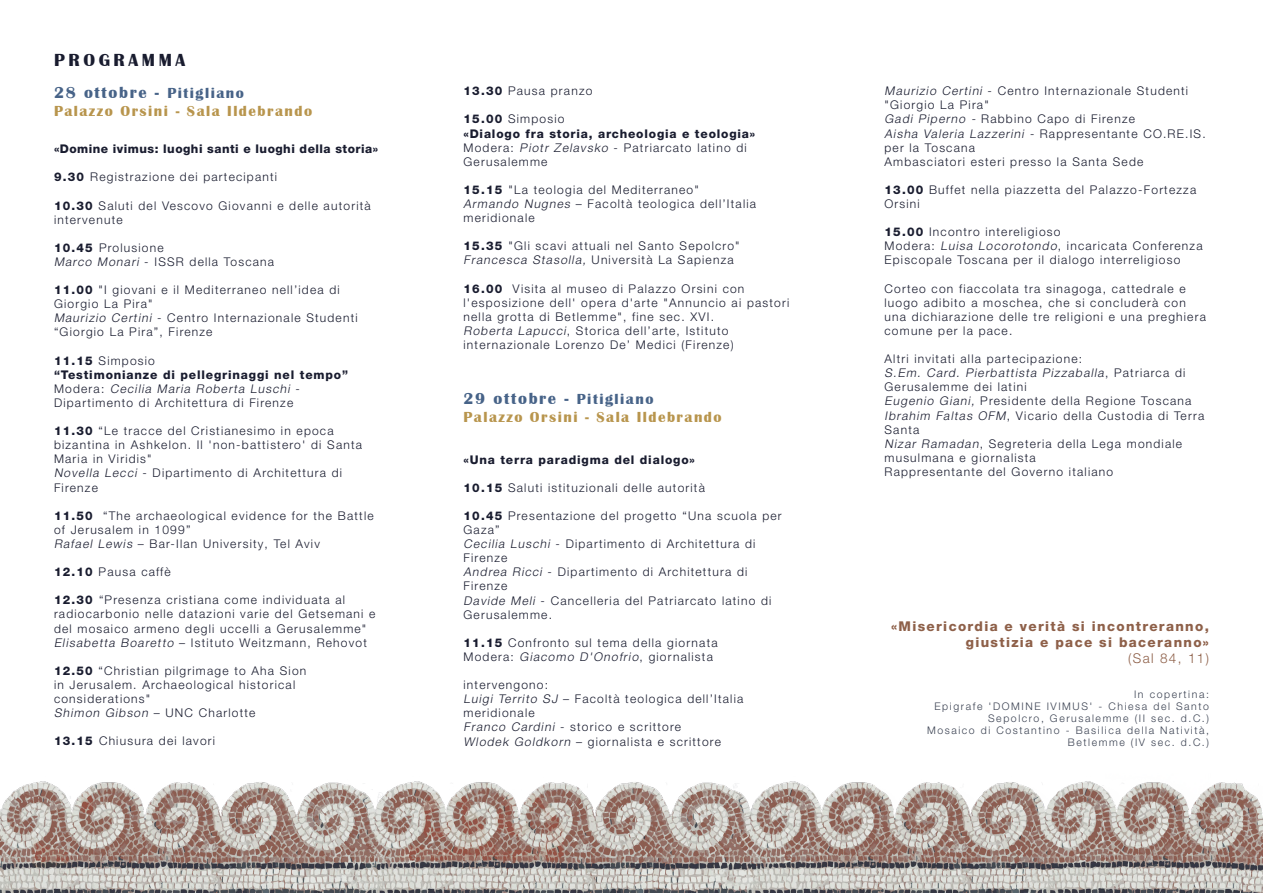
<style>
.page{position:relative;width:1263px;height:893px;background:#fff}
.page>*{position:absolute;margin:0;border:0;box-sizing:border-box;transform-origin:0 0}
.t1{font:700 18px "Britannic";letter-spacing:.2em;color:#191c2f}
.t2{font:700 16.5px "Britannic";letter-spacing:.1em;color:#476388}
.t3{font:700 15px "Britannic";letter-spacing:.1em;color:#b8954d}
.t4{font:800 13.5px/16.2px "Helvetica Neue LT Pro";letter-spacing:.1em;color:#8e6049;text-align:right}
.t5{font:300 12px/14.1px "Helvetica Neue LT Pro";letter-spacing:.1em;color:#191c2f}
.t6{font:800 12px "Helvetica Neue LT Pro";letter-spacing:.07em;color:#191c2f}
.t7{font:italic 300 12px/14.1px "Helvetica Neue LT Pro";color:#191c2f}
.t8{font:800 12px "Helvetica Neue LT Pro";letter-spacing:.04em;color:#191c2f}
.t9{font:300 10.5px/12px "Helvetica Neue LT Pro";letter-spacing:.15em;color:#3b4252;text-align:right}
.s1{font-size:15px}
.s2{font-weight:800}
.s3{font-style:italic}
.s4{font-style:normal}
.s5{font-weight:300}
</style>
<div class="page">
<img style="left:0;top:781px;width:1263px;height:112px">
<p class="t1" style="left:54px;top:50px;width:133px">PROGRAMMA</p>
<p class="t2" style="left:54px;top:83px;width:191px">28 ottobre - <span class="s1">Pitigliano</span></p>
<p class="t3" style="left:54px;top:102px;width:260px">Palazzo Orsini - Sala Ildebrando</p>
<p class="t8" style="left:54px;top:142px;width:326px">«Domine ivimus: luoghi santi e luoghi della storia»</p>
<p class="t5" style="left:54px;top:170px;width:225px"><span class="s2">9.30</span> Registrazione dei partecipanti</p>
<p class="t5" style="left:54px;top:198px;width:318px"><span class="s2">10.30</span> Saluti del Vescovo Giovanni e delle autorità intervenute</p>
<p class="t5" style="left:54px;top:240px;width:222px"><span class="s2">10.45</span> Prolusione<br><span class="s3">Marco Monari</span> - ISSR della Toscana</p>
<p class="t5" style="left:54px;top:283px;width:287px"><span class="s2">11.00</span> "I giovani e il Mediterraneo nell’idea di<br>Giorgio La Pira"</p>
<p class="t5" style="left:54px;top:311px;width:305px"><span class="s3">Maurizio Certini</span> - Centro Internazionale Studenti “Giorgio La Pira”, Firenze</p>
<p class="t5" style="left:54px;top:353px;width:102px"><span class="s2">11.15</span> Simposio</p>
<p class="t6" style="left:54px;top:367px;width:296px">“Testimonianze di pellegrinaggi nel tempo”</p>
<p class="t5" style="left:54px;top:381px;width:247px">M o d e r a : <span class="s3">Cecilia Maria Roberta Luschi</span> -<br>Dipartimento di Architettura di Firenze</p>
<p class="t5" style="left:54px;top:424px;width:310px"><span class="s2">11.30</span> “Le tracce del Cristianesimo in epoca bizantina in Ashkelon. Il 'non-battistero' di Santa<br>Maria in Viridis"</p>
<p class="t5" style="left:54px;top:466px;width:290px"><span class="s3">Novella Lecci</span> - Dipartimento di Architettura di<br>Firenze</p>
<p class="t5" style="left:54px;top:508px;width:321px"><span class="s2">11.50</span> “The archaeological evidence for the Battle of Jerusalem in 1099”</p>
<p class="t5" style="left:54px;top:536px;width:267px"><span class="s3">Rafael Lewis</span> – Bar-Ilan University, Tel Aviv</p>
<p class="t5" style="left:54px;top:565px;width:118px"><span class="s2">12.10</span> Pausa caffè</p>
<p class="t5" style="left:54px;top:593px;width:323px"><span class="s2">12.30</span> “Presenza cristiana come individuata al radiocarbonio nelle datazioni varie del Getsemani e del mosaico armeno degli uccelli a Gerusalemme" <span class="s3">Elisabetta Boaretto</span> – Istituto Weitzmann, Rehovot</p>
<p class="t5" style="left:54px;top:663px;width:254px"><span class="s2">12.50</span> “Christian pilgrimage to Aha Sion in Jerusalem. Archaeological historical considerations"</p>
<p class="t5" style="left:54px;top:706px;width:203px"><span class="s3">Shimon Gibson</span> – UNC Charlotte</p>
<p class="t5" style="left:54px;top:734px;width:163px"><span class="s2">13.15</span> Chiusura dei lavori</p>
<p class="t5" style="left:463px;top:84px;width:130px"><span class="s2">13.30</span> Pausa pranzo</p>
<p class="t5" style="left:463px;top:112px;width:102px"><span class="s2">15.00</span> Simposio</p>
<p class="t6" style="left:463px;top:126px;width:293px">«Dialogo fra storia, archeologia e teologia»</p>
<p class="t5" style="left:463px;top:140px;width:285px">Modera: <span class="s3">Piotr Zelavsko</span> - Patriarcato latino di<br>Gerusalemme</p>
<p class="t5" style="left:463px;top:182px;width:237px"><span class="s2">15.15</span> "La teologia del Mediterraneo"</p>
<p class="t5" style="left:463px;top:196px;width:294px"><span class="s3">Armando Nugnes</span> – Facoltà teologica dell’Italia meridionale</p>
<p class="t5" style="left:463px;top:239px;width:278px"><span class="s2">15.35</span> "Gli scavi attuali nel Santo Sepolcro"</p>
<p class="t5" style="left:463px;top:253px;width:272px"><span class="s3">Francesca Stasolla,</span> Università La Sapienza</p>
<p class="t5" style="left:463px;top:281px;width:327px"><span class="s2">16.00</span> Visita al museo di Palazzo Orsini con l'esposizione dell' opera d'arte "Annuncio ai pastori nella grotta di Betlemme", fine sec. XVI.</p>
<p class="t5" style="left:463px;top:323px;width:272px"><span class="s3">Roberta Lapucci</span>, Storica dell’arte, Istituto internazionale Lorenzo De’ Medici (Firenze)</p>
<p class="t2" style="left:463px;top:390px;width:191px">29 ottobre - <span class="s1">Pitigliano</span></p>
<p class="t3" style="left:463px;top:409px;width:260px">Palazzo Orsini - Sala Ildebrando</p>
<p class="t6" style="left:463px;top:452px;width:233px">«Una terra paradigma del dialogo»</p>
<p class="t5" style="left:463px;top:480px;width:243px"><span class="s2">10.15</span> Saluti istituzionali delle autorità</p>
<p class="t5" style="left:463px;top:508px;width:320px"><span class="s2">10.45</span> Presentazione del progetto “Una scuola per<br>Gaza”</p>
<p class="t5" style="left:463px;top:537px;width:293px"><span class="s3">Cecilia Luschi</span> - Dipartimento di Architettura di<br>Firenze</p>
<p class="t5" style="left:463px;top:565px;width:309px"><span class="s3">Andrea Ricci</span> - Dipartimento di Architettura di<br>Firenze<br><span class="s3">Davide Meli</span> - Cancelleria del Patriarcato latino di<br>Gerusalemme.</p>
<p class="t5" style="left:463px;top:635px;width:256px"><span class="s2">11.15</span> Confronto sul tema della giornata</p>
<p class="t5" style="left:463px;top:649px;width:251px">Modera: <span class="s3">Giacomo D'Onofrio</span>, giornalista</p>
<p class="t5" style="left:463px;top:678px;width:281px">intervengono:<br><span class="s3">Luigi Territo SJ</span> – Facoltà teologica dell’Italia meridionale</p>
<p class="t5" style="left:463px;top:720px;width:219px"><span class="s3">Franco Cardini</span> - storico e scrittore</p>
<p class="t5" style="left:463px;top:734px;width:259px"><span class="s3">Wlodek Goldkorn</span> – giornalista e scrittore</p>
<p class="t5" style="left:884px;top:84px;width:305px"><span class="s3">Maurizio Certini</span> - Centro Internazionale Studenti "Giorgio La Pira"</p>
<p class="t5" style="left:884px;top:112px;width:252px"><span class="s3">Gadi Piperno -</span> Rabbino Capo di Firenze</p>
<p class="t5" style="left:884px;top:126px;width:323px"><span class="s3">Aisha Valeria Lazzerini -</span> Rappresentante CO.RE.IS. per la Toscana</p>
<p class="t5" style="left:884px;top:154px;width:260px">Ambasciatori esteri presso la Santa Sede</p>
<p class="t5" style="left:884px;top:182px;width:313px"><span class="s2">13.00</span> Buffet nella piazzetta del Palazzo-Fortezza<br>Orsini</p>
<p class="t5" style="left:884px;top:225px;width:178px"><span class="s2">15.00</span> Incontro intereligioso</p>
<p class="t5" style="left:884px;top:239px;width:320px">Modera: <span class="s3">Luisa Locorotondo</span>, incaricata Conferenza<br>Episcopale Toscana per il dialogo interreligioso</p>
<p class="t5" style="left:884px;top:281px;width:323px">Corteo con fiaccolata tra sinagoga, cattedrale e luogo adibito a moschea, che si concluderà con una dichiarazione delle tre religioni e una preghiera comune per la pace.</p>
<p class="t5" style="left:884px;top:352px;width:199px">Altri invitati alla partecipazione:</p>
<p class="t7" style="left:884px;top:366px;width:302px">S.Em. Card. Pierbattista Pizzaballa<span class="s4">, P a t r i a r c a d i<br>Gerusalemme dei latini</span></p>
<p class="t5" style="left:884px;top:394px;width:308px"><span class="s3">Eugenio Giani,</span> Presidente della Regione Toscana</p>
<p class="t5" style="left:884px;top:408px;width:321px"><span class="s3">Ibrahim Faltas OFM</span>, Vicario della Custodia di Terra<br>Santa</p>
<p class="t5" style="left:884px;top:436px;width:299px"><span class="s3">Nizar Ramadan</span>, Segreteria della Lega mondiale musulmana e giornalista</p>
<p class="t5" style="left:884px;top:464px;width:230px">Rappresentante del Governo italiano</p>
<p class="t4" style="left:891px;top:618px;width:319px">«Misericordia e verità si incontreranno, giustizia e pace si baceranno»<br><span class="s5">(Sal 84, 11)</span></p>
<p class="t9" style="left:1134px;top:688px;width:76px">In copertina:</p>
<p class="t9" style="left:934px;top:700px;width:276px">Epigrafe 'DOMINE IVIMUS' - Chiesa del Santo<br>Sepolcro, Gerusalemme (II sec. d.C.)</p>
<p class="t9" style="left:927px;top:724px;width:283px">Mosaico di Costantino - Basilica della Natività,<br>Betlemme (IV sec. d.C.)</p>
</div>
